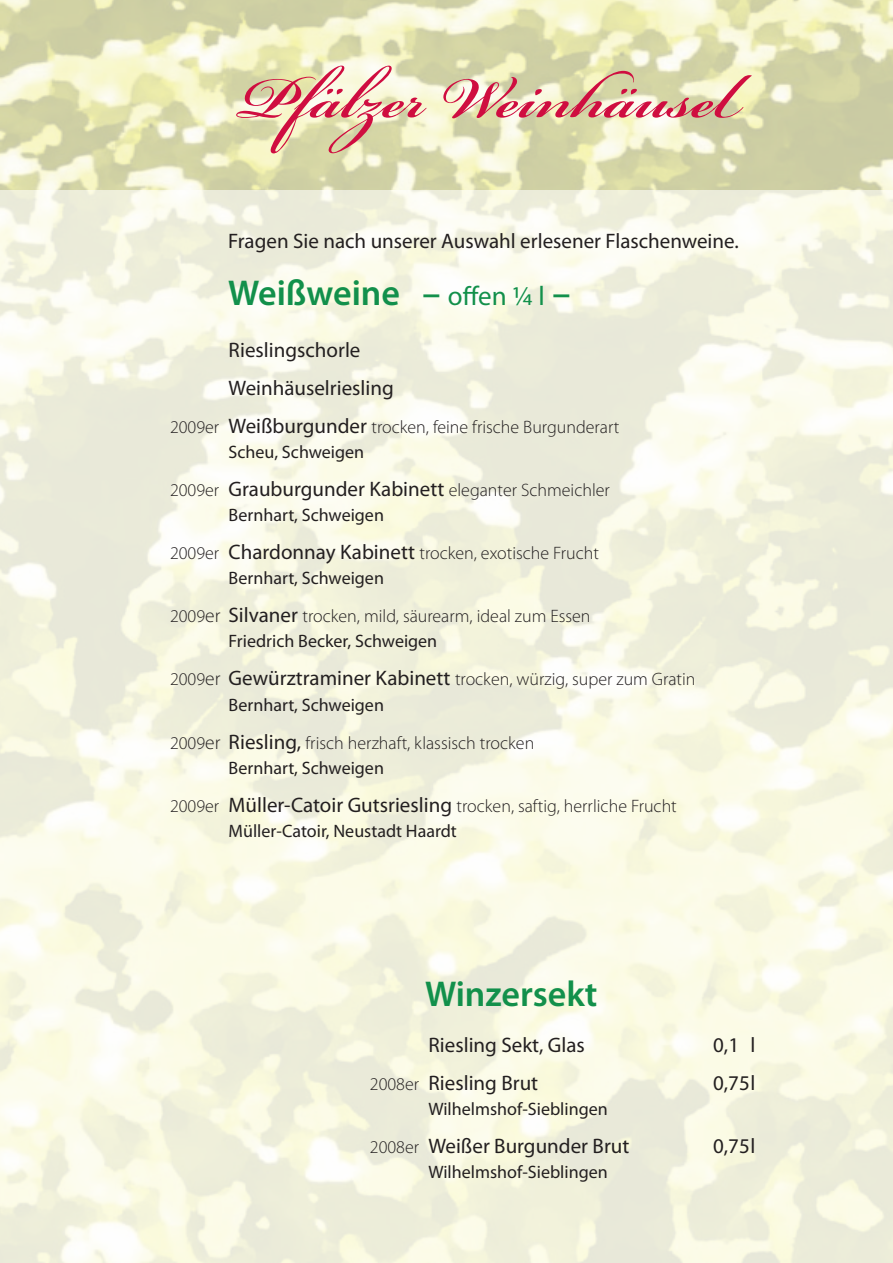
<style>
.page{position:relative;width:893px;height:1263px;background:#fff}
.page>*{position:absolute;margin:0;border:0;box-sizing:border-box;transform-origin:0 0}
.t1{font:600 90px "Bickham Script Pro";color:#cf0d40}
.t2{font:600 36px "Myriad Pro";color:#12904b}
.t3{font:21px "Myriad Pro";color:#231f20}
.t4{font:300 18px/25.2px "Myriad Pro";color:#231f20}
.t5{font:18px "Myriad Pro";color:#231f20}
.s1{font-weight:400;font-size:27px}
.s2{font-weight:400;font-size:21px}
.s3{font-weight:400}
.s4{font-size:19.5px}
.s5{font-weight:300;font-size:18px}
</style>
<div class="page">
<img style="left:0;top:0;width:893px;height:190px">
<p class="t1" style="left:236px;top:33px;width:507px">Pfälzer Weinhäusel</p>
<p class="t3" style="left:228px;top:228px;width:512px">Fragen Sie nach unserer Auswahl erlesener Flaschenweine.</p>
<p class="t2" style="left:228px;top:270px;width:344px">Weißweine – <span class="s1">offen ¼ l</span> –</p>
<p class="t3" style="left:229px;top:337px;width:133px">Rieslingschorle</p>
<p class="t3" style="left:229px;top:375px;width:167px">Weinhäuselriesling</p>
<p class="t4" style="left:229px;top:414px;width:392px;text-indent:-58px">2009er <span class="s2">Weißburgunder</span> trocken, feine frische Burgunderart<br><span class="s3">Scheu, Schweigen</span></p>
<p class="t4" style="left:229px;top:477px;width:383px;text-indent:-58px">2009er <span class="s2">Grauburgunder Kabinett</span> eleganter Schmeichler<br><span class="s3">Bernhart, Schweigen</span></p>
<p class="t4" style="left:229px;top:540px;width:372px;text-indent:-58px">2009er <span class="s2">Chardonnay Kabinett</span> trocken, exotische Frucht<br><span class="s3">Bernhart, Schweigen</span></p>
<p class="t4" style="left:229px;top:603px;width:363px;text-indent:-58px">2009<span class="s4">er</span> <span class="s2">Silvaner</span> trocken, mild, säurearm, ideal zum Essen<br><span class="s3">Friedrich Becker, Schweigen</span></p>
<p class="t4" style="left:229px;top:667px;width:468px;text-indent:-58px">2009<span class="s4">er</span> <span class="s2">Gewürztraminer Kabinett</span> trocken, würzig, super zum Gratin<br><span class="s3">Bernhart, Schweigen</span></p>
<p class="t4" style="left:229px;top:730px;width:307px;text-indent:-58px">2009<span class="s4">er</span> <span class="s2">Riesling,</span> frisch herzhaft, klassisch trocken<br><span class="s3">Bernhart, Schweigen</span></p>
<p class="t4" style="left:229px;top:793px;width:450px;text-indent:-58px">2009er <span class="s2">Müller-Catoir Gutsriesling</span> trocken, saftig, herrliche Frucht<br><span class="s3">Müller-Catoir, Neustadt Haardt</span></p>
<p class="t2" style="left:425px;top:971px;width:174px">Winzersekt</p>
<p class="t3" style="left:428px;top:1032px;width:158px">Riesling Sekt, Glas</p>
<p class="t3" style="left:713px;top:1032px;width:44px">0,1 l</p>
<p class="t3" style="left:370px;top:1070px;width:170px"><span class="s5">2008er</span> Riesling Brut</p>
<p class="t3" style="left:713px;top:1070px;width:44px">0,75l</p>
<p class="t5" style="left:428px;top:1098px;width:181px">Wilhelmshof-Sieblingen</p>
<p class="t3" style="left:370px;top:1133px;width:261px"><span class="s5">2008er</span> Weißer Burgunder Brut</p>
<p class="t3" style="left:713px;top:1133px;width:44px">0,75l</p>
<p class="t5" style="left:428px;top:1161px;width:181px">Wilhelmshof-Sieblingen</p>
</div>
